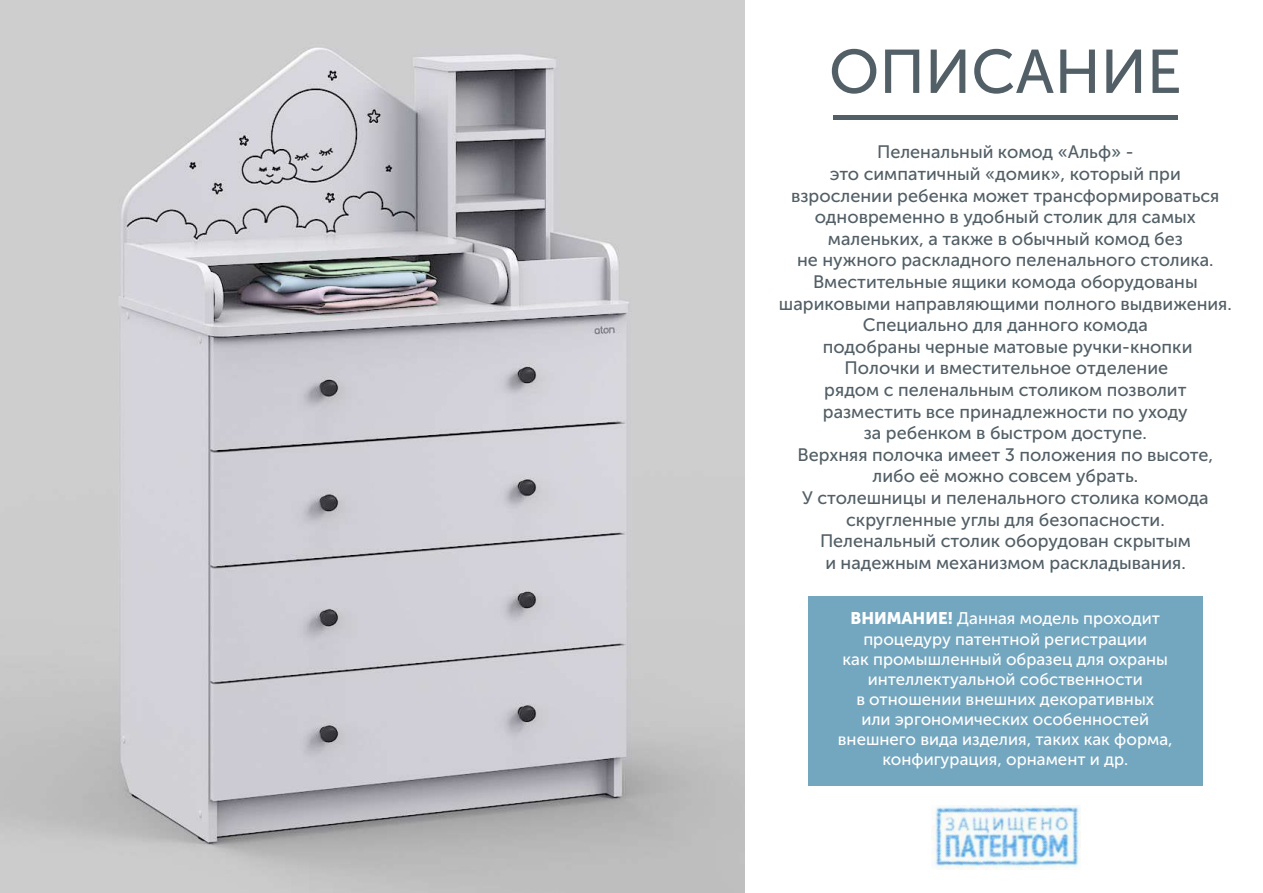
<style>
.page{position:relative;width:1263px;height:893px;background:#fff}
.page>*{position:absolute;margin:0;border:0;box-sizing:border-box;transform-origin:0 0}
.t1{font:61.35px "Museo Sans Cyrl 500";color:#525f66}
.t2{font:18px/21.6px "Museo Sans Cyrl 500";color:#525f66;text-align:center}
.t3{font:16.8px/20.1px "Museo Sans Cyrl 500";color:#fff;text-align:center}
.s1{font-family:"Museo Sans Cyrl 900"}
</style>
<div class="page">
<div style="left:833px;top:115px;width:344px;height:5px;background:#525f66"></div>
<img style="left:0;top:0;width:744px;height:893px">
<div style="left:808px;top:596px;width:395px;height:190px;background:#73a6bf"></div>
<img style="left:932px;top:806px;width:148px;height:64px">
<h1 class="t1" style="left:829px;top:38px;width:354px">ОПИСАНИЕ</h1>
<p class="t2" style="left:779px;top:141px;width:454px">Пеленальный комод «Альф» -<br>это симпатичный «домик», который при взрослении ребенка может трансформироваться одновременно в удобный столик для самых маленьких, а также в обычный комод без<br>не нужного раскладного пеленального столика.<br>Вместительные ящики комода оборудованы шариковыми направляющими полного выдвижения.<br>Специально для данного комода<br>подобраны черные матовые ручки-кнопки<br>Полочки и вместительное отделение<br>рядом с пеленальным столиком позволит разместить все принадлежности по уходу<br>за ребенком в быстром доступе.<br>Верхняя полочка имеет 3 положения по высоте, либо её можно совсем убрать.<br>У столешницы и пеленального столика комода скругленные углы для безопасности.<br>Пеленальный столик оборудован скрытым<br>и надежным механизмом раскладывания.</p>
<p class="t3" style="left:838px;top:609px;width:336px"><span class="s1">ВНИМАНИЕ!</span> Данная модель проходит процедуру патентной регистрации<br>как промышленный образец для охраны интеллектуальной собственности<br>в отношении внешних декоративных<br>или эргономических особенностей внешнего вида изделия, таких как форма, конфигурация, орнамент и др.</p>
</div>
